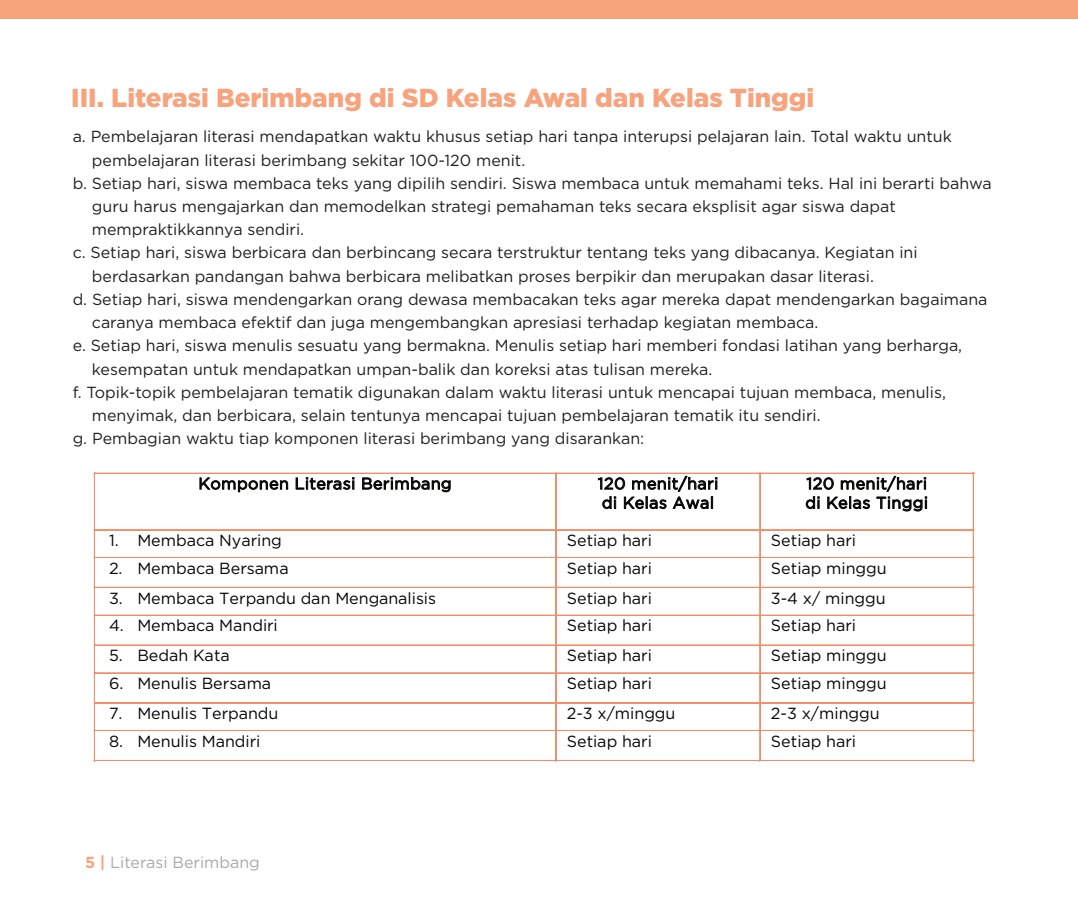
<style>
.page{position:relative;width:1078px;height:908px;background:#fff}
.page>*{position:absolute;margin:0;border:0;box-sizing:border-box;transform-origin:0 0}
.t1{font:900 26px "Gotham";color:#f7a47e}
.t2{font:16px "Gotham";color:#231f20}
.t3{font:16px "Gotham";letter-spacing:.005em;color:#050504}
.t4{font:16px/19.2px "Gotham";letter-spacing:.025em;color:#050504}
.t5{font:16px "Gotham";color:#a8a9ad}
.s1{font-weight:700;color:#f7a47d}
</style>
<div class="page">
<svg style="left:199px;top:477px;width:89px;height:15px"></svg>
<svg style="left:296px;top:477px;width:58px;height:12px"></svg>
<svg style="left:362px;top:477px;width:88px;height:15px"></svg>
<svg style="left:597px;top:475px;width:120px;height:34px"></svg>
<svg style="left:805px;top:475px;width:121px;height:36px"></svg>
<hr style="left:95px;top:473px;width:460px;height:1px;background:#f18e6a">
<hr style="left:95px;top:472px;width:460px;height:1px;background:#f18e6a">
<hr style="left:556px;top:473px;width:203px;height:1px;background:#f18e6a">
<hr style="left:556px;top:472px;width:203px;height:1px;background:#f18e6a">
<hr style="left:760px;top:473px;width:212px;height:1px;background:#f18e6a">
<hr style="left:760px;top:472px;width:212px;height:1px;background:#f18e6a">
<hr style="left:94px;top:474px;width:1px;height:55px;background:#f18e6a">
<hr style="left:555px;top:474px;width:1px;height:55px;background:#f18e6a">
<hr style="left:759px;top:474px;width:1px;height:55px;background:#f18e6a">
<hr style="left:972px;top:474px;width:1px;height:55px;background:#f18e6a">
<hr style="left:95px;top:529px;width:460px;height:1px;background:#f18e6a">
<hr style="left:556px;top:529px;width:203px;height:1px;background:#f18e6a">
<hr style="left:760px;top:529px;width:212px;height:1px;background:#f18e6a">
<hr style="left:95px;top:557px;width:460px;height:1px;background:#f18e6a">
<hr style="left:556px;top:557px;width:203px;height:1px;background:#f18e6a">
<hr style="left:760px;top:557px;width:212px;height:1px;background:#f18e6a">
<hr style="left:95px;top:587px;width:460px;height:1px;background:#f18e6a">
<hr style="left:95px;top:586px;width:460px;height:1px;background:#f18e6a">
<hr style="left:556px;top:587px;width:203px;height:1px;background:#f18e6a">
<hr style="left:556px;top:586px;width:203px;height:1px;background:#f18e6a">
<hr style="left:760px;top:587px;width:212px;height:1px;background:#f18e6a">
<hr style="left:760px;top:586px;width:212px;height:1px;background:#f18e6a">
<hr style="left:95px;top:614px;width:460px;height:1px;background:#f18e6a">
<hr style="left:556px;top:614px;width:203px;height:1px;background:#f18e6a">
<hr style="left:760px;top:614px;width:212px;height:1px;background:#f18e6a">
<hr style="left:95px;top:644px;width:460px;height:1px;background:#f18e6a">
<hr style="left:556px;top:644px;width:203px;height:1px;background:#f18e6a">
<hr style="left:760px;top:644px;width:212px;height:1px;background:#f18e6a">
<hr style="left:95px;top:672px;width:460px;height:1px;background:#f18e6a">
<hr style="left:556px;top:672px;width:203px;height:1px;background:#f18e6a">
<hr style="left:760px;top:672px;width:212px;height:1px;background:#f18e6a">
<hr style="left:95px;top:702px;width:460px;height:1px;background:#f18e6a">
<hr style="left:556px;top:702px;width:203px;height:1px;background:#f18e6a">
<hr style="left:760px;top:702px;width:212px;height:1px;background:#f18e6a">
<hr style="left:95px;top:730px;width:460px;height:1px;background:#f18e6a">
<hr style="left:95px;top:729px;width:460px;height:1px;background:#f18e6a">
<hr style="left:556px;top:730px;width:203px;height:1px;background:#f18e6a">
<hr style="left:556px;top:729px;width:203px;height:1px;background:#f18e6a">
<hr style="left:760px;top:730px;width:212px;height:1px;background:#f18e6a">
<hr style="left:760px;top:729px;width:212px;height:1px;background:#f18e6a">
<svg style="left:94px;top:529px;width:1px;height:232px"></svg>
<hr style="left:95px;top:760px;width:460px;height:1px;background:#f18e6a">
<hr style="left:95px;top:759px;width:460px;height:1px;background:#f18e6a">
<svg style="left:555px;top:529px;width:1px;height:232px"></svg>
<hr style="left:556px;top:760px;width:203px;height:1px;background:#f18e6a">
<hr style="left:556px;top:759px;width:203px;height:1px;background:#f18e6a">
<svg style="left:759px;top:529px;width:1px;height:232px"></svg>
<hr style="left:760px;top:760px;width:212px;height:1px;background:#f18e6a">
<hr style="left:760px;top:759px;width:212px;height:1px;background:#f18e6a">
<svg style="left:972px;top:529px;width:1px;height:232px"></svg>
<div style="left:0;top:0;width:1077px;height:19px;background:#f7a47d"></div>
<h1 class="t1" style="left:71px;top:80px;width:744px">III. Literasi Berimbang di SD Kelas Awal dan Kelas Tinggi</h1>
<p class="t2" style="left:73px;top:126px;width:880px">a. Pembelajaran literasi mendapatkan waktu khusus setiap hari tanpa interupsi pelajaran lain. Total waktu untuk</p>
<p class="t2" style="left:92px;top:149px;width:435px">pembelajaran literasi berimbang sekitar 100-120 menit.</p>
<p class="t2" style="left:73px;top:173px;width:920px">b. Setiap hari, siswa membaca teks yang dipilih sendiri. Siswa membaca untuk memahami teks. Hal ini berarti bahwa</p>
<p class="t2" style="left:92px;top:196px;width:805px">guru harus mengajarkan dan memodelkan strategi pemahaman teks secara eksplisit agar siswa dapat</p>
<p class="t2" style="left:92px;top:219px;width:214px">mempraktikkannya sendiri.</p>
<p class="t2" style="left:73px;top:242px;width:846px">c. Setiap hari, siswa berbicara dan berbincang secara terstruktur tentang teks yang dibacanya. Kegiatan ini</p>
<p class="t2" style="left:92px;top:265px;width:783px">berdasarkan pandangan bahwa berbicara melibatkan proses berpikir dan merupakan dasar literasi.</p>
<p class="t2" style="left:73px;top:289px;width:916px">d. Setiap hari, siswa mendengarkan orang dewasa membacakan teks agar mereka dapat mendengarkan bagaimana</p>
<p class="t2" style="left:92px;top:312px;width:727px">caranya membaca efektif dan juga mengembangkan apresiasi terhadap kegiatan membaca.</p>
<p class="t2" style="left:73px;top:335px;width:890px">e. Setiap hari, siswa menulis sesuatu yang bermakna. Menulis setiap hari memberi fondasi latihan yang berharga,</p>
<p class="t2" style="left:92px;top:358px;width:622px">kesempatan untuk mendapatkan umpan-balik dan koreksi atas tulisan mereka.</p>
<p class="t2" style="left:73px;top:381px;width:874px">f. Topik-topik pembelajaran tematik digunakan dalam waktu literasi untuk mencapai tujuan membaca, menulis,</p>
<p class="t2" style="left:92px;top:405px;width:730px">menyimak, dan berbicara, selain tentunya mencapai tujuan pembelajaran tematik itu sendiri.</p>
<p class="t2" style="left:73px;top:428px;width:573px">g. Pembagian waktu tiap komponen literasi berimbang yang disarankan:</p>
<p class="t4" style="left:198px;top:473px;width:255px">Komponen Literasi Berimbang</p>
<p class="t4" style="left:597px;top:473px;width:122px">120 menit/hari di Kelas Awal</p>
<p class="t4" style="left:805px;top:473px;width:124px">120 menit/hari di Kelas Tinggi</p>
<p class="t3" style="left:109px;top:529px;width:174px">1. Membaca Nyaring</p>
<p class="t3" style="left:566px;top:529px;width:87px">Setiap hari</p>
<p class="t3" style="left:770px;top:529px;width:87px">Setiap hari</p>
<p class="t3" style="left:109px;top:557px;width:181px">2. Membaca Bersama</p>
<p class="t3" style="left:566px;top:557px;width:87px">Setiap hari</p>
<p class="t3" style="left:770px;top:557px;width:117px">Setiap minggu</p>
<p class="t3" style="left:109px;top:587px;width:329px">3. Membaca Terpandu dan Menganalisis</p>
<p class="t3" style="left:566px;top:587px;width:87px">Setiap hari</p>
<p class="t3" style="left:770px;top:587px;width:116px">3-4 x/ minggu</p>
<p class="t3" style="left:109px;top:615px;width:170px">4. Membaca Mandiri</p>
<p class="t3" style="left:566px;top:615px;width:87px">Setiap hari</p>
<p class="t3" style="left:770px;top:615px;width:87px">Setiap hari</p>
<p class="t3" style="left:109px;top:645px;width:122px">5. Bedah Kata</p>
<p class="t3" style="left:566px;top:645px;width:87px">Setiap hari</p>
<p class="t3" style="left:770px;top:645px;width:117px">Setiap minggu</p>
<p class="t3" style="left:109px;top:672px;width:163px">6. Menulis Bersama</p>
<p class="t3" style="left:566px;top:672px;width:87px">Setiap hari</p>
<p class="t3" style="left:770px;top:672px;width:117px">Setiap minggu</p>
<p class="t3" style="left:109px;top:702px;width:171px">7. Menulis Terpandu</p>
<p class="t3" style="left:566px;top:702px;width:110px">2-3 x/minggu</p>
<p class="t3" style="left:770px;top:702px;width:110px">2-3 x/minggu</p>
<p class="t3" style="left:109px;top:730px;width:153px">8. Menulis Mandiri</p>
<p class="t3" style="left:566px;top:730px;width:87px">Setiap hari</p>
<p class="t3" style="left:770px;top:730px;width:87px">Setiap hari</p>
<p class="t5" style="left:85px;top:851px;width:176px"><span class="s1">5 |</span> Literasi Berimbang</p>
</div>
